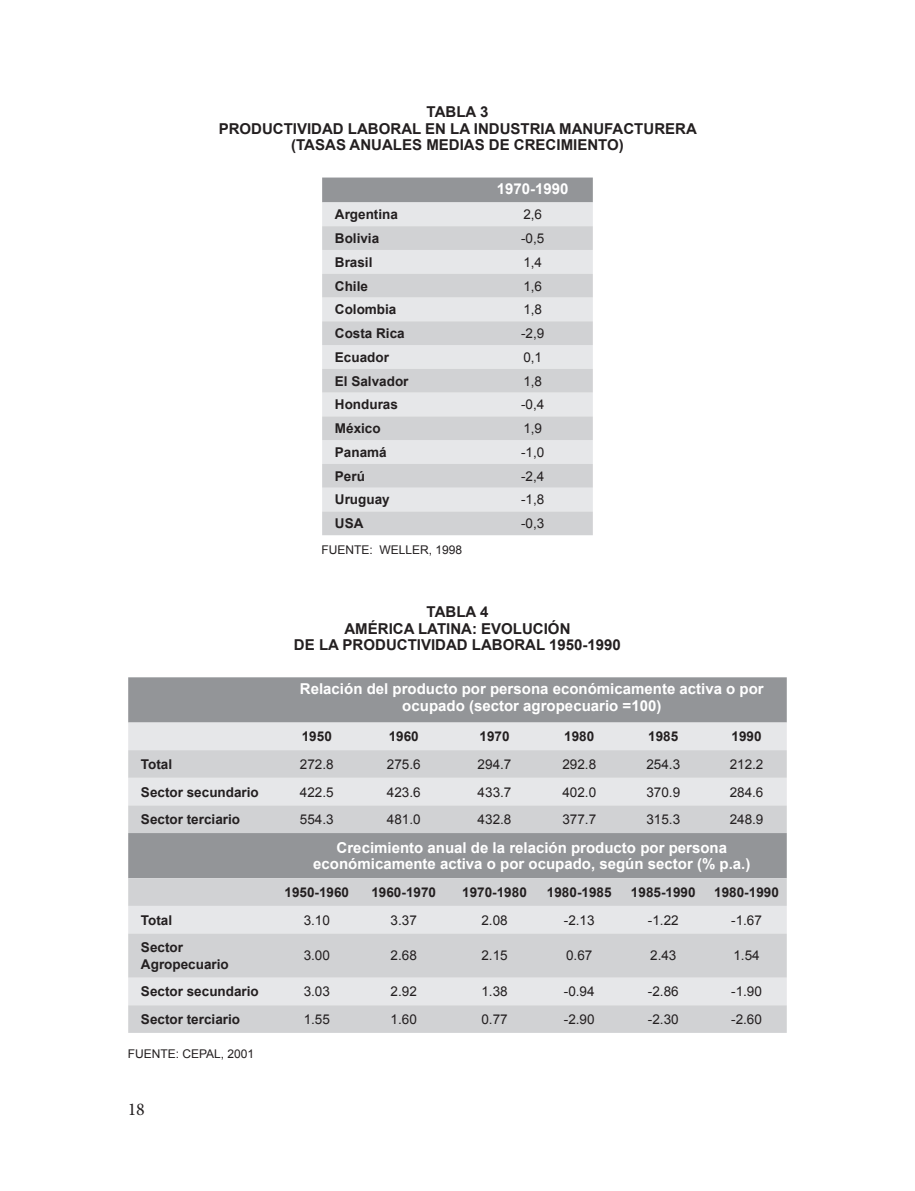
<style>
.page{position:relative;width:915px;height:1191px;background:#fff}
.page>*{position:absolute;margin:0;border:0;box-sizing:border-box;transform-origin:0 0}
.t1{font:18px "Minion Pro";color:#231f20}
.t2{font:700 15px/16.5px "Arial";color:#fff;text-align:center}
.t3{font:700 15px/16.5px "Arial";color:#231f20;text-align:center}
.t4{font:700 13.5px/16.5px "Arial";color:#231f20}
.t5{font:13.5px "Arial";color:#231f20}
.t6{font:12px "Arial";color:#231f20}
</style>
<div class="page">
<div style="left:322px;top:177px;width:270px;height:25px;background:#939598"></div>
<div style="left:322px;top:202px;width:270px;height:24px;background:#e6e7e9"></div>
<svg style="left:322px;top:226px;width:270px;height:309px;background:#dbdcdd"></svg>
<div style="left:128px;top:677px;width:658px;height:45px;background:#939598"></div>
<div style="left:128px;top:722px;width:658px;height:28px;background:#e6e7e9"></div>
<svg style="left:128px;top:750px;width:658px;height:283px;background:#cdced0"></svg>
<p class="t3" style="left:218px;top:104px;width:479px">Tabla 3<br>Productividad laboral en la industria manufacturera (Tasas anuales medias de c recimiento)</p>
<p class="t2" style="left:496px;top:181px;width:73px">1970-1990</p>
<p class="t4" style="left:335px;top:207px;width:65px">Argentina</p>
<p class="t5" style="left:523px;top:206px;width:20px">2,6</p>
<p class="t4" style="left:335px;top:230px;width:46px">Bolivia</p>
<p class="t5" style="left:521px;top:229px;width:25px">-0,5</p>
<p class="t4" style="left:335px;top:254px;width:39px">Brasil</p>
<p class="t5" style="left:523px;top:253px;width:20px">1,4</p>
<p class="t4" style="left:335px;top:278px;width:35px">Chile</p>
<p class="t5" style="left:523px;top:277px;width:20px">1,6</p>
<p class="t4" style="left:335px;top:302px;width:63px">Colombia</p>
<p class="t5" style="left:523px;top:301px;width:20px">1,8</p>
<p class="t4" style="left:335px;top:325px;width:71px">Costa Rica</p>
<p class="t5" style="left:521px;top:324px;width:25px">-2,9</p>
<p class="t4" style="left:335px;top:349px;width:56px">Ecuador</p>
<p class="t5" style="left:523px;top:348px;width:20px">0,1</p>
<p class="t4" style="left:335px;top:373px;width:75px">El Salvador</p>
<p class="t5" style="left:523px;top:372px;width:20px">1,8</p>
<p class="t4" style="left:335px;top:397px;width:65px">Honduras</p>
<p class="t5" style="left:521px;top:396px;width:25px">-0,4</p>
<p class="t4" style="left:335px;top:420px;width:47px">México</p>
<p class="t5" style="left:523px;top:419px;width:20px">1,9</p>
<p class="t4" style="left:335px;top:444px;width:53px">Panamá</p>
<p class="t5" style="left:521px;top:443px;width:25px">-1,0</p>
<p class="t4" style="left:335px;top:468px;width:32px">Perú</p>
<p class="t5" style="left:521px;top:467px;width:25px">-2,4</p>
<p class="t4" style="left:335px;top:492px;width:56px">Uruguay</p>
<p class="t5" style="left:521px;top:491px;width:25px">-1,8</p>
<p class="t4" style="left:335px;top:515px;width:11px">USA</p>
<p class="t5" style="left:521px;top:514px;width:25px">-0,3</p>
<p class="t6" style="left:321px;top:541px;width:17px">FUENTE</p>
<p class="t6" style="left:369px;top:541px;width:30px">: WELLER</p>
<p class="t6" style="left:428px;top:541px;width:35px">, 1998</p>
<p class="t3" style="left:426px;top:604px;width:63px">Tabla 4</p>
<p class="t3" style="left:344px;top:620px;width:11px">AMÉRI</p>
<p class="t3" style="left:393px;top:620px;width:36px">CA LATINA</p>
<p class="t3" style="left:472px;top:620px;width:31px">: EVOLU</p>
<p class="t3" style="left:532px;top:620px;width:37px">CIÓN</p>
<p class="t3" style="left:294px;top:637px;width:71px">DE LA PRODU</p>
<p class="t3" style="left:396px;top:637px;width:21px">CTIVIDAD</p>
<p class="t3" style="left:471px;top:637px;width:12px">LABORAL</p>
<p class="t3" style="left:549px;top:637px;width:73px">1950-1990</p>
<p class="t2" style="left:300px;top:681px;width:465px">Relación del producto por persona económicamente activa o por ocupado (sector agropecuario =100)</p>
<p class="t4" style="left:302px;top:728px;width:32px">1950</p>
<p class="t4" style="left:388px;top:728px;width:32px">1960</p>
<p class="t4" style="left:479px;top:728px;width:32px">1970</p>
<p class="t4" style="left:564px;top:728px;width:32px">1980</p>
<p class="t4" style="left:648px;top:728px;width:32px">1985</p>
<p class="t4" style="left:731px;top:728px;width:32px">1990</p>
<p class="t4" style="left:141px;top:756px;width:33px">Total</p>
<p class="t5" style="left:300px;top:755px;width:35px">272.8</p>
<p class="t5" style="left:387px;top:755px;width:35px">275.6</p>
<p class="t5" style="left:477px;top:755px;width:35px">294.7</p>
<p class="t5" style="left:562px;top:755px;width:35px">292.8</p>
<p class="t5" style="left:646px;top:755px;width:35px">254.3</p>
<p class="t5" style="left:729px;top:755px;width:35px">212.2</p>
<p class="t4" style="left:141px;top:784px;width:119px">Sector secundario</p>
<p class="t5" style="left:300px;top:783px;width:35px">422.5</p>
<p class="t5" style="left:387px;top:783px;width:35px">423.6</p>
<p class="t5" style="left:477px;top:783px;width:35px">433.7</p>
<p class="t5" style="left:562px;top:783px;width:35px">402.0</p>
<p class="t5" style="left:646px;top:783px;width:35px">370.9</p>
<p class="t5" style="left:729px;top:783px;width:35px">284.6</p>
<p class="t4" style="left:141px;top:811px;width:101px">Sector terciario</p>
<p class="t5" style="left:300px;top:810px;width:35px">554.3</p>
<p class="t5" style="left:387px;top:810px;width:35px">481.0</p>
<p class="t5" style="left:477px;top:810px;width:35px">432.8</p>
<p class="t5" style="left:562px;top:810px;width:35px">377.7</p>
<p class="t5" style="left:646px;top:810px;width:35px">315.3</p>
<p class="t5" style="left:729px;top:810px;width:35px">248.9</p>
<p class="t2" style="left:313px;top:839px;width:438px">Crecimiento anual de la relación producto por persona económicamente activa o por ocupado, según sector (% p.a.)</p>
<p class="t4" style="left:284px;top:884px;width:66px">1950-1960</p>
<p class="t4" style="left:371px;top:884px;width:66px">1960-1970</p>
<p class="t4" style="left:462px;top:884px;width:66px">1970-1980</p>
<p class="t4" style="left:546px;top:884px;width:66px">1980-1985</p>
<p class="t4" style="left:630px;top:884px;width:66px">1985-1990</p>
<p class="t4" style="left:714px;top:884px;width:66px">1980-1990</p>
<p class="t4" style="left:141px;top:912px;width:33px">Total</p>
<p class="t5" style="left:303px;top:911px;width:28px">3.10</p>
<p class="t5" style="left:390px;top:911px;width:28px">3.37</p>
<p class="t5" style="left:481px;top:911px;width:28px">2.08</p>
<p class="t5" style="left:563px;top:911px;width:32px">-2.13</p>
<p class="t5" style="left:647px;top:911px;width:32px">-1.22</p>
<p class="t5" style="left:731px;top:911px;width:32px">-1.67</p>
<p class="t4" style="left:141px;top:939px;width:89px">Sector<br>Agropecuario</p>
<p class="t5" style="left:303px;top:947px;width:28px">3.00</p>
<p class="t5" style="left:390px;top:947px;width:28px">2.68</p>
<p class="t5" style="left:481px;top:947px;width:28px">2.15</p>
<p class="t5" style="left:566px;top:947px;width:28px">0.67</p>
<p class="t5" style="left:650px;top:947px;width:28px">2.43</p>
<p class="t5" style="left:733px;top:947px;width:28px">1.54</p>
<p class="t4" style="left:141px;top:983px;width:119px">Sector secundario</p>
<p class="t5" style="left:303px;top:982px;width:28px">3.03</p>
<p class="t5" style="left:390px;top:982px;width:28px">2.92</p>
<p class="t5" style="left:481px;top:982px;width:28px">1.38</p>
<p class="t5" style="left:563px;top:982px;width:32px">-0.94</p>
<p class="t5" style="left:647px;top:982px;width:32px">-2.86</p>
<p class="t5" style="left:731px;top:982px;width:32px">-1.90</p>
<p class="t4" style="left:141px;top:1011px;width:101px">Sector terciario</p>
<p class="t5" style="left:303px;top:1010px;width:28px">1.55</p>
<p class="t5" style="left:390px;top:1010px;width:28px">1.60</p>
<p class="t5" style="left:481px;top:1010px;width:28px">0.77</p>
<p class="t5" style="left:563px;top:1010px;width:32px">-2.90</p>
<p class="t5" style="left:647px;top:1010px;width:32px">-2.30</p>
<p class="t5" style="left:731px;top:1010px;width:32px">-2.60</p>
<p class="t6" style="left:128px;top:1046px;width:17px">FUENTE</p>
<p class="t6" style="left:176px;top:1046px;width:24px">: CEPAL</p>
<p class="t6" style="left:221px;top:1046px;width:35px">, 2001</p>
<h1 class="t1" style="left:128px;top:1097px;width:19px">18</h1>
</div>
